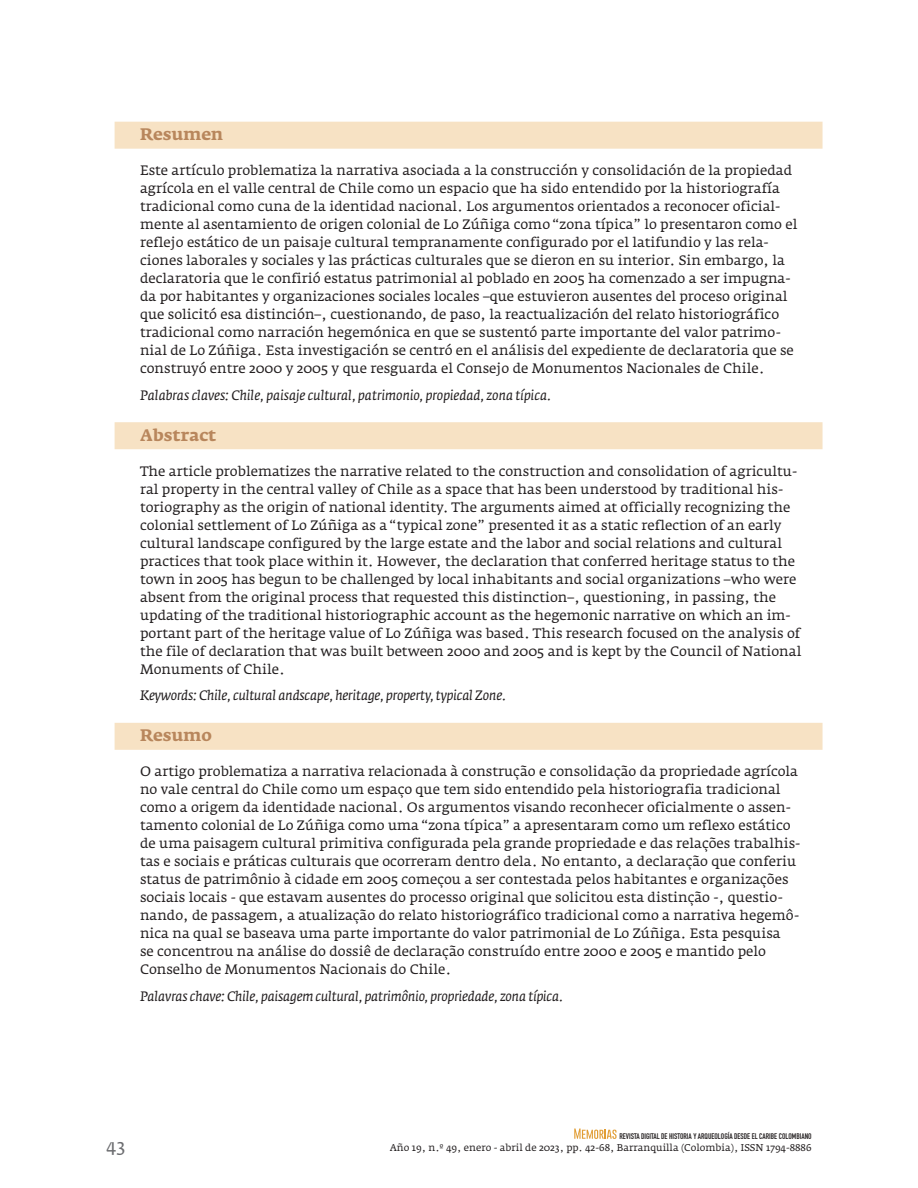
<style>
.page{position:relative;width:918px;height:1188px;background:#fff}
.page>*{position:absolute;margin:0;border:0;box-sizing:border-box;transform-origin:0 0}
.t1{font:18px "Fedra Serif A";color:#6c6d70}
.Titulos_resumen{font:700 16.5px "Fedra Serif A";color:#b8865c}
.Resumen{font:13.5px/18px "Fedra Serif A";color:#231f20}
.Resumen-2{font:italic 13.5px "Fedra Serif A";letter-spacing:-.01em;color:#231f20}
.t2{font:9.75px "Fedra Serif A";color:#231f20}
.t3{font:8.1px "DIN Engschrift Std";color:#231f20}
</style>
<div class="page">
<svg style="left:574px;top:1129px;width:43px;height:10px"></svg>
<div style="left:115px;top:122px;width:708px;height:27px;background:#f7e2c4"></div>
<div style="left:115px;top:422px;width:708px;height:27px;background:#f7e2c4"></div>
<div style="left:115px;top:723px;width:708px;height:27px;background:#f7e2c4"></div>
<p class="Titulos_resumen" style="left:140px;top:125px;width:84px">Resumen</p>
<p class="Resumen" style="left:140px;top:162px;width:659px">Este artículo problematiza la narrativa asociada a la construcción y consolidación de la propiedad agrícola en el valle central de Chile como un espacio que ha sido entendido por la historiografía tradicional como cuna de la identidad nacional. Los argumentos orientados a reconocer oficial&shy;mente al asentamiento de origen colonial de Lo Zúñiga como “zona típica” lo presentaron como el reflejo estático de un paisaje cultural tempranamente configurado por el latifundio y las rela&shy;ciones laborales y sociales y las prácticas culturales que se dieron en su interior. Sin embargo, la declaratoria que le confirió estatus patrimonial al poblado en 2005 ha comenzado a ser impugna&shy;da por habitantes y organizaciones sociales locales –que estuvieron ausentes del proceso original que solicitó esa distinción–, cuestionando, de paso, la reactualización del relato historiográfico tradicional como narración hegemónica en que se sustentó parte importante del valor patrimo&shy;nial de Lo Zúñiga. Esta investigación se centró en el análisis del expediente de declaratoria que se construyó entre 2000 y 2005 y que resguarda el Consejo de Monumentos Nacionales de Chile.</p>
<p class="Resumen-2" style="left:140px;top:387px;width:412px">Palabras claves: Chile, paisaje cultural, patrimonio, propiedad, zona típica.</p>
<p class="Titulos_resumen" style="left:140px;top:425px;width:78px">Abstract</p>
<p class="Resumen" style="left:140px;top:462px;width:663px">The article problematizes the narrative related to the construction and consolidation of agricultu&shy;ral property in the central valley of Chile as a space that has been understood by traditional his&shy;toriography as the origin of national identity. The arguments aimed at officially recognizing the colonial settlement of Lo Zúñiga as a “typical zone” presented it as a static reflection of an early cultural landscape configured by the large estate and the labor and social relations and cultural practices that took place within it. However, the declaration that conferred heritage status to the town in 2005 has begun to be challenged by local inhabitants and social organizations –who were absent from the original process that requested this distinction–, questioning, in passing, the updating of the traditional historiographic account as the hegemonic narrative on which an im&shy;portant part of the heritage value of Lo Zúñiga was based. This research focused on the analysis of the file of declaration that was built between 2000 and 2005 and is kept by the Council of National Monuments of Chile.</p>
<p class="Resumen-2" style="left:140px;top:688px;width:367px">Keywords: Chile, cultural andscape, heritage, property, typical Zone.</p>
<p class="Titulos_resumen" style="left:140px;top:726px;width:73px">Resumo</p>
<p class="Resumen" style="left:140px;top:763px;width:662px">O artigo problematiza a narrativa relacionada à construção e consolidação da propriedade agrícola no vale central do Chile como um espaço que tem sido entendido pela historiografia tradicional como a origem da identidade nacional. Os argumentos visando reconhecer oficialmente o assen&shy;tamento colonial de Lo Zúñiga como uma “zona típica” a apresentaram como um reflexo estático de uma paisagem cultural primitiva configurada pela grande propriedade e das relações trabalhis&shy;tas e sociais e práticas culturais que ocorreram dentro dela. No entanto, a declaração que conferiu status de patrimônio à cidade em 2005 começou a ser contestada pelos habitantes e organizações sociais locais - que estavam ausentes do processo original que solicitou esta distinção -, questio&shy;nando, de passagem, a atualização do relato historiográfico tradicional como a narrativa hegemô&shy;nica na qual se baseava uma parte importante do valor patrimonial de Lo Zúñiga. Esta pesquisa<br>se concentrou na análise do dossiê de declaração construído entre 2000 e 2005 e mantido pelo Conselho de Monumentos Nacionais do Chile.</p>
<p class="Resumen-2" style="left:140px;top:988px;width:424px">Palavras chave: Chile, paisagem cultural, patrimônio, propriedade, zona típica.</p>
<h1 class="t1" style="left:106px;top:1135px;width:20px">43</h1>
<p class="t3" style="left:620px;top:1131px;width:194px">REVISTA DIGITAL DE HISTORIA Y ARQUEOLOGÍA DESDE EL CARIBE COLOMBIANO</p>
<p class="t2" style="left:390px;top:1142px;width:423px">Año 19, n.º 49, enero - abril de 2023, pp. 42-68, Barranquilla (Colombia), ISSN 1794-8886</p>
</div>
